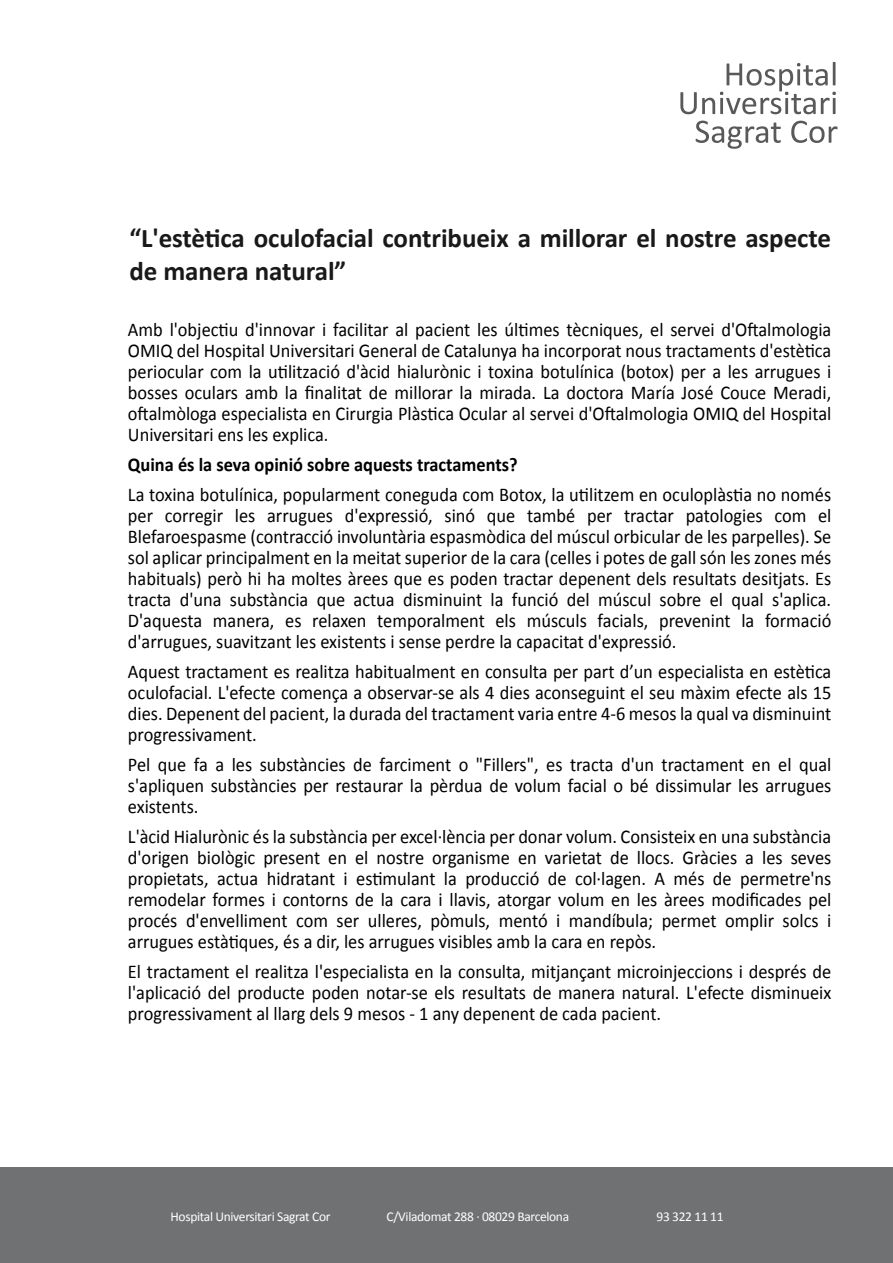
<style>
.page{position:relative;width:893px;height:1263px;background:#fff}
.page>*{position:absolute;margin:0;border:0;box-sizing:border-box;transform-origin:0 0}
.t1{font:700 27px/32.4px "Calibri";letter-spacing:-.005em;color:#1b181c}
.t2{font:19.5px/21px "Calibri";color:#010101;text-align:justify;scale:.94 1}
.t3{font:700 19.5px "Calibri";color:#010101;scale:.94 1}
.t4{font:13.5px "Calibri";letter-spacing:-.025em;color:#fff}
</style>
<div class="page">
<div style="left:0;top:1167px;width:893px;height:96px;background:#707173"></div>
<svg style="left:680px;top:62px;width:156px;height:52px"></svg>
<svg style="left:696px;top:121px;width:85px;height:28px"></svg>
<svg style="left:791px;top:121px;width:46px;height:22px"></svg>
<h1 class="t1" style="left:129px;top:222px;width:703px">“L'estètica oculofacial contribueix a millorar el nostre aspecte de manera natural”</h1>
<p class="t2" style="left:128px;top:319px;width:750px">Amb l'objectiu d'innovar i facilitar al pacient les últimes tècniques, el servei d'Oftalmologia OMIQ del Hospital Universitari General de Catalunya ha incorporat nous tractaments d'estètica periocular com la utilització d'àcid hialurònic i toxina botulínica (botox) per a les arrugues i bosses oculars amb la finalitat de millorar la mirada. La doctora María José Couce Meradi, oftalmòloga especialista en Cirurgia Plàstica Ocular al servei d'Oftalmologia OMIQ del Hospital Universitari ens les explica.</p>
<p class="t3" style="left:128px;top:452px;width:416px">Quina és la seva opinió sobre aquests tractaments?</p>
<p class="t2" style="left:128px;top:484px;width:750px">La toxina botulínica, popularment coneguda com Botox, la utilitzem en oculoplàstia no només per corregir les arrugues d'expressió, sinó que també per tractar patologies com el Blefaroespasme (contracció involuntària espasmòdica del múscul orbicular de les parpelles). Se sol aplicar principalment en la meitat superior de la cara (celles i potes de gall són les zones més habituals) però hi ha moltes àrees que es poden tractar depenent dels resultats desitjats. Es tracta d'una substància que actua disminuint la funció del múscul sobre el qual s'aplica.<br>D'aquesta manera, es relaxen temporalment els músculs facials, prevenint la formació d'arrugues, suavitzant les existents i sense perdre la capacitat d'expressió.</p>
<p class="t2" style="left:128px;top:661px;width:750px">Aquest tractament es realitza habitualment en consulta per part d’un especialista en estètica oculofacial. L'efecte comença a observar-se als 4 dies aconseguint el seu màxim efecte als 15 dies. Depenent del pacient, la durada del tractament varia entre 4-6 mesos la qual va disminuint progressivament.</p>
<p class="t2" style="left:128px;top:754px;width:750px">Pel que fa a les substàncies de farciment o "Fillers", es tracta d'un tractament en el qual s'apliquen substàncies per restaurar la pèrdua de volum facial o bé dissimular les arrugues existents.</p>
<p class="t2" style="left:128px;top:826px;width:750px">L'àcid Hialurònic és la substància per excel·lència per donar volum. Consisteix en una substància d'origen biològic present en el nostre organisme en varietat de llocs. Gràcies a les seves propietats, actua hidratant i estimulant la producció de col·lagen. A més de permetre'ns remodelar formes i contorns de la cara i llavis, atorgar volum en les àrees modificades pel procés d'envelliment com ser ulleres, pòmuls, mentó i mandíbula; permet omplir solcs i arrugues estàtiques, és a dir, les arrugues visibles amb la cara en repòs.</p>
<p class="t2" style="left:128px;top:961px;width:750px">El tractament el realitza l'especialista en la consulta, mitjançant microinjeccions i després de l'aplicació del producte poden notar-se els resultats de manera natural. L'efecte disminueix progressivament al llarg dels 9 mesos - 1 any depenent de cada pacient.</p>
<p class="t4" style="left:171px;top:1208px;width:161px">Hospital Universitari Sagrat Cor</p>
<p class="t4" style="left:387px;top:1208px;width:184px">C/Viladomat 288 · 08029 Barcelona</p>
<p class="t4" style="left:656px;top:1208px;width:69px">93 322 11 11</p>
</div>
